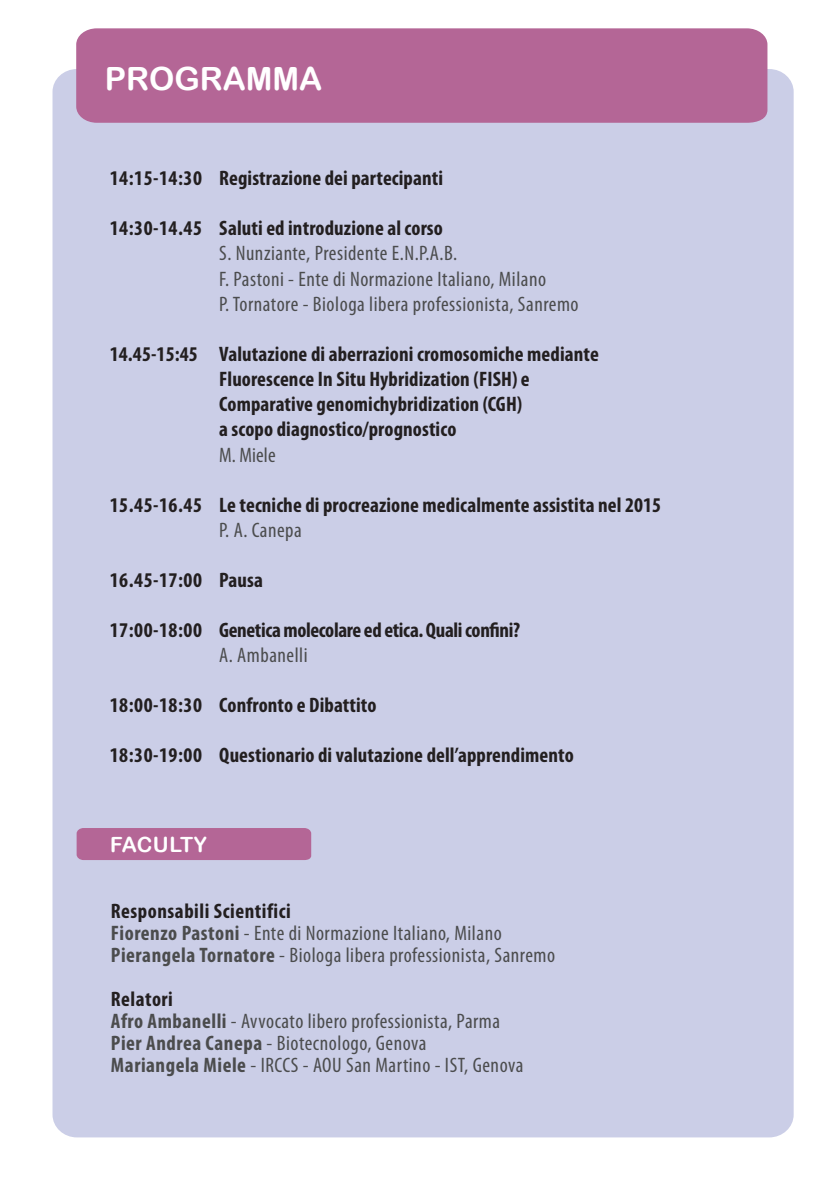
<style>
.page{position:relative;width:840px;height:1191px;background:#fff}
.page>*{position:absolute;margin:0;border:0;box-sizing:border-box;transform-origin:0 0}
.t1{font:32px "Arial Rounded MT Bold";color:#fff}
.t2{font:700 condensed 21px/25.2px "Myriad Pro";letter-spacing:.005em;color:#231f20}
.t3{font:condensed 21px/25.2px "Myriad Pro";letter-spacing:.025em;color:#4b4c4d}
.t4{font:700 condensed 21px/25.2px "Myriad Pro";letter-spacing:-.02em;color:#231f20}
.t5{font:700 condensed 21px "Myriad Pro";letter-spacing:.025em;color:#231f20}
.t6{font:21px "Arial Rounded MT Bold";letter-spacing:.015em;color:#fff}
.s1{font-weight:700;color:#231f20}
.s2{font-weight:400;color:#4b4c4d}
.s3{font-weight:700}
</style>
<div class="page">
<div style="left:52px;top:69px;width:741px;height:1068px;background:#cbcee7;border-radius:24px"></div>
<div style="left:76px;top:28px;width:691px;height:95px;background:#b46696"></div>
<div style="left:77px;top:828px;width:234px;height:32px;background:#b46696"></div>
<p class="t1" style="left:105px;top:59px;width:219px">PROGRAMMA</p>
<p class="t2" style="left:110px;top:165px;width:94px">14:15-14:30</p>
<p class="t2" style="left:219px;top:165px;width:225px">Registrazione dei partecipanti</p>
<p class="t2" style="left:110px;top:215px;width:94px">14:30-14.45</p>
<p class="t3" style="left:219px;top:215px;width:361px"><span class="s1">Saluti ed introduzione al corso<br></span>S. Nunziante, Presidente E.N.P.A.B.<br>F. Pastoni - Ente di Normazione Italiano, Milano<br>P. Tornatore - Biologa libera professionista, Sanremo</p>
<p class="t2" style="left:110px;top:341px;width:89px">14.45-15:45</p>
<p class="t2" style="left:219px;top:341px;width:381px">Valutazione di aberrazioni cromosomiche mediante Fluorescence In Situ Hybridization (FISH) e Comparative genomichybridization (CGH)<br>a scopo diagnostico/prognostico<br><span class="s2">M. Miele</span></p>
<p class="t2" style="left:110px;top:492px;width:94px">15.45-16.45</p>
<p class="t2" style="left:219px;top:492px;width:443px">Le tecniche di procreazione medicalmente assistita nel 2015<br><span class="s2">P. A. Canepa</span></p>
<p class="t2" style="left:110px;top:567px;width:94px">16.45-17:00</p>
<p class="t2" style="left:219px;top:567px;width:45px">Pausa</p>
<p class="t2" style="left:110px;top:617px;width:94px">17:00-18:00</p>
<p class="t4" style="left:219px;top:617px;width:302px">Genetica molecolare ed etica. Quali confini?<br><span class="s2">A. Ambanelli</span></p>
<p class="t2" style="left:110px;top:692px;width:94px">18:00-18:30</p>
<p class="t2" style="left:219px;top:692px;width:159px">Confronto e Dibattito</p>
<p class="t2" style="left:110px;top:742px;width:94px">18:30-19:00</p>
<p class="t2" style="left:219px;top:742px;width:356px">Questionario di valutazione dell’apprendimento</p>
<p class="t6" style="left:110px;top:831px;width:98px">FACULTY</p>
<p class="t5" style="left:111px;top:897px;width:181px">Responsabili Scientifici</p>
<p class="t3" style="left:111px;top:919px;width:392px"><span class="s3">Fiorenzo Pastoni</span> - Ente di Normazione Italiano, Milano</p>
<p class="t3" style="left:111px;top:941px;width:445px"><span class="s3">Pierangela Tornatore</span> - Biologa libera professionista, Sanremo</p>
<p class="t5" style="left:111px;top:985px;width:63px">Relatori</p>
<p class="t3" style="left:111px;top:1007px;width:390px"><span class="s3">Afro Ambanelli</span> - Avvocato libero professionista, Parma</p>
<p class="t3" style="left:111px;top:1029px;width:317px"><span class="s3">Pier Andrea Canepa</span> - Biotecnologo, Genova</p>
<p class="t3" style="left:111px;top:1051px;width:413px"><span class="s3">Mariangela Miele</span> - IRCCS - AOU San Martino - IST, Genova</p>
</div>
